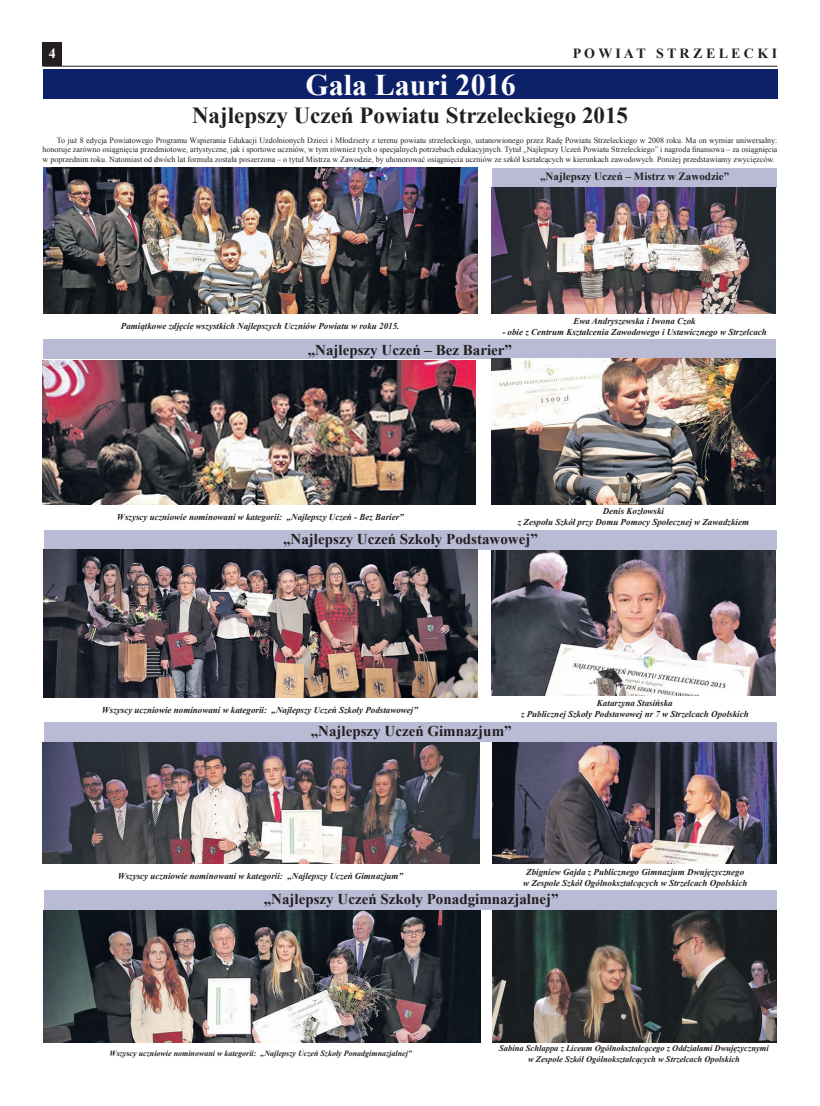
<style>
.page{position:relative;width:820px;height:1106px;background:#fff}
.page>*{position:absolute;margin:0;border:0;box-sizing:border-box;transform-origin:0 0}
.t1{font:700 30px "Times New Roman";color:#fff}
.t2{font:700 23px "Times New Roman";color:#231f20}
.t3{font:700 15px "Times New Roman";color:#231f20}
.t4{font:700 14px "Times New Roman";color:#231f20}
.t5{font:700 14px "Times New Roman";color:#fff}
.t6{font:700 11px "Times New Roman";color:#231f20}
.t7{font:italic 700 9px/10.8px "Times New Roman";color:#231f20;text-align:center}
.t8{font:italic 700 8.5px/10.2px "Times New Roman";color:#231f20;text-align:center}
.t9{font:8px/9.6px "Times New Roman";color:#231f20;text-align:justify}
.t10{font:italic 700 8px "Times New Roman";color:#231f20}
</style>
<div class="page">
<img style="left:43px;top:360px;width:432px;height:145px">
<div style="left:492px;top:168px;width:283px;height:20px;background:#b9bbd5"></div>
<div style="left:43px;top:339px;width:732px;height:20px;background:#b9bbd5"></div>
<div style="left:44px;top:70px;width:733px;height:29px;background:#0d2169"></div>
<div style="left:43px;top:43px;width:19px;height:23px;background:#231f20"></div>
<hr style="left:43px;top:66px;width:734px;height:1px;background:#231f20">
<img style="left:44px;top:168px;width:433px;height:145px">
<img style="left:491px;top:188px;width:284px;height:125px">
<img style="left:492px;top:359px;width:283px;height:146px">
<div style="left:44px;top:530px;width:732px;height:20px;background:#b9bbd5"></div>
<img style="left:44px;top:550px;width:433px;height:147px">
<img style="left:492px;top:550px;width:283px;height:146px">
<div style="left:44px;top:722px;width:732px;height:20px;background:#b9bbd5"></div>
<img style="left:42px;top:742px;width:437px;height:121px">
<img style="left:492px;top:742px;width:284px;height:121px">
<div style="left:44px;top:890px;width:732px;height:20px;background:#b9bbd5"></div>
<img style="left:44px;top:910px;width:436px;height:132px">
<img style="left:492px;top:910px;width:284px;height:132px">
<h3 class="t5" style="left:49px;top:43px;width:8px">4</h3>
<h3 class="t4" style="left:572px;top:44px;width:206px">P O W I A T S T R Z E L E C K I</h3>
<h1 class="t1" style="left:305px;top:63px;width:212px">Gala Lauri 2016</h1>
<h2 class="t2" style="left:192px;top:99px;width:437px">Najlepszy Uczeń Powiatu Strzeleckiego 2015</h2>
<p class="t9" style="left:43px;top:135px;width:736px;text-indent:14px">To już 8 edycja Powiatowego Programu Wspierania Edukacji Uzdolnionych Dzieci i Młodzieży z terenu powiatu strzeleckiego, ustanowionego przez Radę Powiatu Strzeleckiego w 2008 roku. Ma on wymiar uniwersalny: honoruje zarówno osiągnięcia przedmiotowe, artystyczne, jak i sportowe uczniów, w tym również tych o specjalnych potrzebach edukacyjnych. Tytuł „Najlepszy Uczeń Powiatu Strzeleckiego” i nagroda finansowa – za osiągnięcia w poprzednim roku. Natomiast od dwóch lat formuła została poszerzona – o tytuł Mistrza w Zawodzie, by uhonorować osiągnięcia uczniów ze szkół kształcących w kierunkach zawodowych. Poniżej przedstawiamy zwycięzców.</p>
<p class="t7" style="left:121px;top:320px;width:280px">Pamiątkowe zdjęcie wszystkich Najlepszych Uczniów Powiatu w roku 2015.</p>
<p class="t6" style="left:540px;top:169px;width:191px">„Najlepszy Uczeń – Mistrz w Zawodzie”</p>
<p class="t7" style="left:573px;top:316px;width:124px">Ewa Andryszewska i Iwona Czok</p>
<p class="t7" style="left:502px;top:326px;width:266px">- obie z Centrum Kształcenia Zawodowego i Ustawicznego w Strzelcach</p>
<h3 class="t3" style="left:307px;top:339px;width:206px">„Najlepszy Uczeń – Bez Barier”</h3>
<p class="t7" style="left:117px;top:511px;width:288px">Wszyscy uczniowie nominowani w kategorii: „Najlepszy Uczeń - Bez Barier”</p>
<p class="t7" style="left:517px;top:505px;width:233px">Denis Kozłowski<br>z Zespołu Szkół przy Domu Pomocy Społecznej w Zawadzkiem</p>
<h3 class="t3" style="left:283px;top:528px;width:256px">„Najlepszy Uczeń Szkoły Podstawowej”</h3>
<p class="t7" style="left:102px;top:704px;width:317px">Wszyscy uczniowie nominowani w kategorii: „Najlepszy Uczeń Szkoły Podstawowej”</p>
<h3 class="t3" style="left:310px;top:720px;width:202px">„Najlepszy Uczeń Gimnazjum”</h3>
<p class="t7" style="left:521px;top:697px;width:229px">Katarzyna Stasińska<br>z Publicznej Szkoły Podstawowej nr 7 w Strzelcach Opolskich</p>
<p class="t7" style="left:523px;top:866px;width:226px">Zbigniew Gajda z Publicznego Gimnazjum Dwujęzycznego w Zespole Szkół Ogólnokształcących w Strzelcach Opolskich</p>
<h3 class="t3" style="left:264px;top:888px;width:296px">„Najlepszy Uczeń Szkoły Ponadgimnazjalnej”</h3>
<p class="t7" style="left:118px;top:869px;width:287px">Wszyscy uczniowie nominowani w kategorii: „Najlepszy Uczeń Gimnazjum”</p>
<p class="t10" style="left:110px;top:1047px;width:304px">Wszyscy uczniowie nominowani w kategorii: „Najlepszy Uczeń Szkoły Ponadgimnazjalnej”</p>
<p class="t8" style="left:499px;top:1043px;width:271px">Sabina Schlappa z Liceum Ogólnokształcącego z Oddziałami Dwujęzycznymi w Zespole Szkół Ogólnokształcących w Strzelcach Opolskich</p>
</div>
